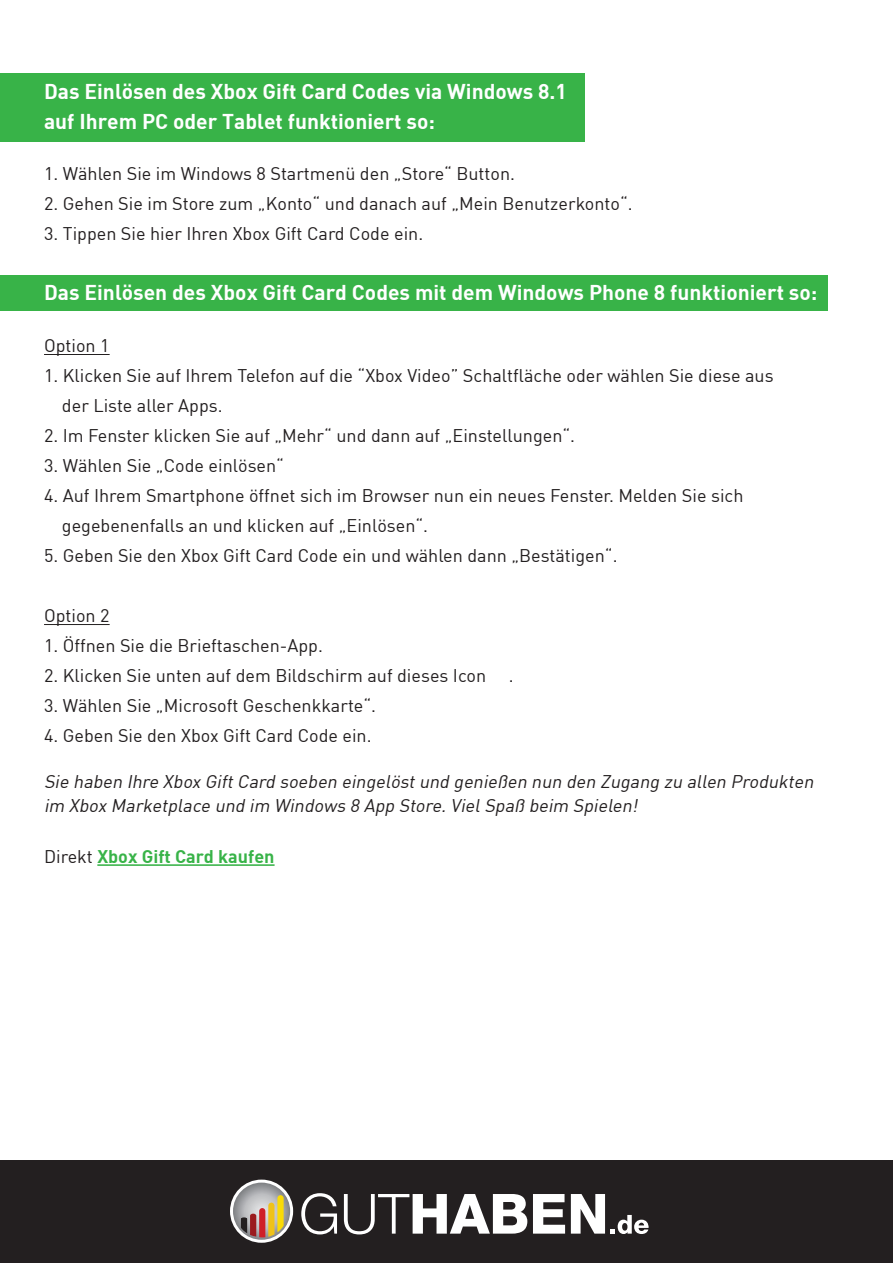
<style>
.page{position:relative;width:893px;height:1263px;background:#fff}
.page>*{position:absolute;margin:0;border:0;box-sizing:border-box;transform-origin:0 0}
.t1{font:21px/30px "DIN Bold";color:#fff}
.t2{font:18px "DIN";color:#231f20}
.t3{font:italic 18px "DIN";color:#231f20}
.t4{font:18px "DIN Bold";color:#38b348}
.s1{font-family:"DIN";color:#231f20}
</style>
<div class="page">
<div style="left:0;top:73px;width:584px;height:69px;background:#38b348"></div>
<div style="left:0;top:275px;width:827px;height:35px;background:#38b348"></div>
<hr style="left:44px;top:354px;width:66px;height:1px;background:#231f20">
<hr style="left:44px;top:624px;width:66px;height:1px;background:#231f20">
<hr style="left:97px;top:864px;width:178px;height:2px;background:#38b348">
<div style="left:0;top:1160px;width:893px;height:96px;background:#231f20"></div>
<svg style="left:301px;top:1193px;width:36px;height:41px"></svg>
<svg style="left:344px;top:1194px;width:183px;height:40px"></svg>
<svg style="left:533px;top:1194px;width:32px;height:39px"></svg>
<svg style="left:571px;top:1194px;width:78px;height:40px"></svg>
<svg style="left:231px;top:1181px;width:61px;height:60px"></svg>
<div style="left:230px;top:1179px;width:63px;height:64px;border:3px solid #fff;border-radius:50%"></div>
<svg style="left:241px;top:1195px;width:43px;height:42px;background:#c19f76"></svg>
<div style="left:0;top:1255px;width:893px;height:8px;background:#231f20"></div>
<p class="t1" style="left:44px;top:75px;width:524px">Das Einlösen des Xbox Gift Card Codes via Windows 8.1 auf Ihrem PC oder Tablet funktioniert so:</p>
<p class="t2" style="left:44px;top:163px;width:472px">1. Wählen Sie im Windows 8 Startmenü den „Store“ Button.</p>
<p class="t2" style="left:44px;top:193px;width:590px">2. Gehen Sie im Store zum „Konto“ und danach auf „Mein Benutzerkonto“.</p>
<p class="t2" style="left:44px;top:223px;width:381px">3. Tippen Sie hier Ihren Xbox Gift Card Code ein.</p>
<p class="t1" style="left:44px;top:277px;width:775px">Das Einlösen des Xbox Gift Card Codes mit dem Windows Phone 8 funktioniert so:</p>
<p class="t2" style="left:44px;top:334px;width:67px">Option 1</p>
<p class="t2" style="left:44px;top:364px;width:731px">1. Klicken Sie auf Ihrem Telefon auf die “Xbox Video” Schaltfläche oder wählen Sie diese aus</p>
<p class="t2" style="left:62px;top:394px;width:162px">der Liste aller Apps.</p>
<p class="t2" style="left:44px;top:424px;width:533px">2. Im Fenster klicken Sie auf „Mehr“ und dann auf „Einstellungen“.</p>
<p class="t2" style="left:44px;top:454px;width:242px">3. Wählen Sie „Code einlösen“</p>
<p class="t2" style="left:44px;top:484px;width:701px">4. Auf Ihrem Smartphone öffnet sich im Browser nun ein neues Fenster. Melden Sie sich</p>
<p class="t2" style="left:62px;top:514px;width:368px">gegebenenfalls an und klicken auf „Einlösen“.</p>
<p class="t2" style="left:44px;top:544px;width:575px">5. Geben Sie den Xbox Gift Card Code ein und wählen dann „Bestätigen“.</p>
<p class="t2" style="left:44px;top:604px;width:67px">Option 2</p>
<p class="t2" style="left:44px;top:634px;width:280px">1. Öffnen Sie die Brieftaschen-App.</p>
<p class="t2" style="left:44px;top:664px;width:471px">2. Klicken Sie unten auf dem Bildschirm auf dieses Icon ⊕.</p>
<p class="t2" style="left:44px;top:694px;width:333px">3. Wählen Sie „Microsoft Geschenkkarte“.</p>
<p class="t2" style="left:44px;top:724px;width:329px">4. Geben Sie den Xbox Gift Card Code ein.</p>
<p class="t3" style="left:44px;top:770px;width:775px">Sie haben Ihre Xbox GiftCard soeben eingelöstund genießen nun den Zugang zu allen Produkten</p>
<p class="t3" style="left:44px;top:794px;width:599px">im Xbox Marketplace und im Windows 8 App Store.VielSpaß beim Spielen!</p>
<p class="t4" style="left:44px;top:844px;width:232px"><span class="s1">Direkt</span> Xbox Gift Card kaufen</p>
</div>
